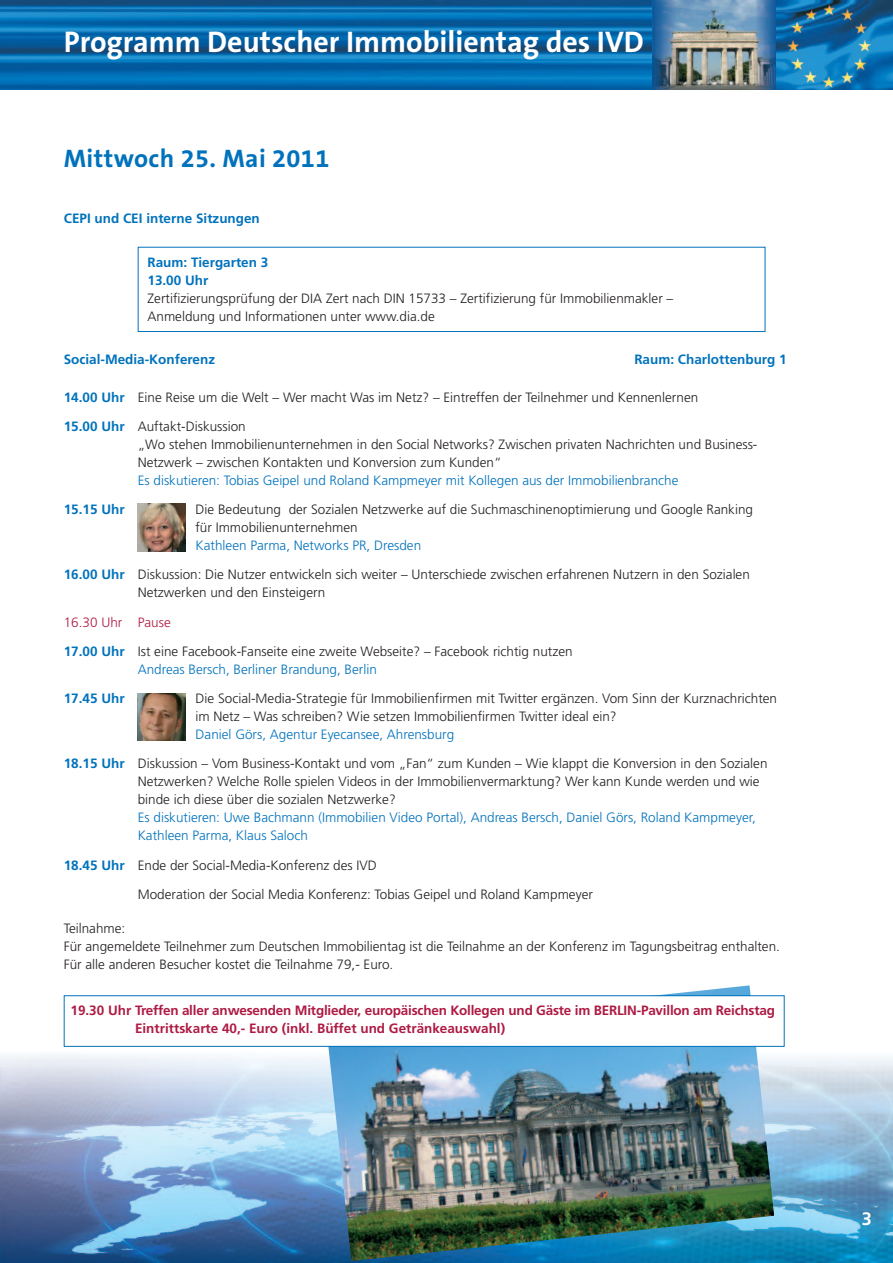
<style>
.page{position:relative;width:893px;height:1263px;background:#fff}
.page>*{position:absolute;margin:0;border:0;box-sizing:border-box;transform-origin:0 0}
.t1{font:700 30px "The Sans B7";color:#fff}
.t2{font:700 25.5px "The Sans B7";letter-spacing:.015em;color:#0072bc}
.t3{font:700 18px "Frutiger LT Std";color:#fff}
.t4{font:300 13.5px/18px "Frutiger LT Std";color:#231f20}
.t5{font:300 13.5px/18px "Frutiger LT Std";color:#0072bc}
.t6{font:700 13.5px/18px "Frutiger LT Std";letter-spacing:-.015em;color:#ae1a43}
.t7{font:700 13.5px/18px "Frutiger LT Std";color:#0072bc}
.s1{font-weight:700;color:#0072bc}
.s2{color:#0072bc}
.s3{color:#ae1a43}
</style>
<div class="page">
<img style="left:0;top:1055px;width:893px;height:208px">
<img style="left:0;top:0;width:893px;height:90px">
<img style="left:676px;top:0;width:100px;height:90px">
<img style="left:755px;top:0;width:20px;height:90px">
<img style="left:653px;top:0;width:23px;height:90px">
<img style="left:327px;top:985px;width:447px;height:276px">
<div style="left:138px;top:247px;width:627px;height:85px;border:1px solid #0072bc"></div>
<img style="left:138px;top:504px;width:47px;height:48px">
<img style="left:138px;top:693px;width:47px;height:48px">
<div style="left:65px;top:996px;width:719px;height:50px;background:#fff"></div>
<div style="left:64px;top:995px;width:721px;height:52px;border:1px solid #0072bc"></div>
<h1 class="t1" style="left:64px;top:27px;width:582px">Programm Deutscher Immobilientag des IVD</h1>
<h2 class="t2" style="left:64px;top:145px;width:267px">Mittwoch 25. Mai 2011</h2>
<p class="t7" style="left:64px;top:210px;width:198px">CEPI und CEI interne Sitzungen</p>
<p class="t7" style="left:148px;top:254px;width:122px">Raum: Tiergarten 3<br>13.00 Uhr</p>
<p class="t4" style="left:148px;top:290px;width:527px">Zertifizierungsprüfung der DIA Zert nach DIN 15733 – Zertifizierung für Immobilienmakler –<br>Anmeldung und Informationen unter www.dia.de</p>
<p class="t7" style="left:64px;top:352px;width:153px">Social-Media-Konferenz</p>
<p class="t7" style="left:634px;top:352px;width:154px">Raum: Charlottenburg 1</p>
<p class="t4" style="left:64px;top:383px;width:636px;line-height:29.2px"><span class="s1">14.00 Uhr</span> Eine Reise um die Welt – Wer macht Was im Netz? – Eintreffen der Teilnehmer und Kennenlernen<br><span class="s1">15.00 Uhr</span> Auftakt-Diskussion</p>
<p class="t4" style="left:138px;top:436px;width:621px">„Wo stehen Immobilienunternehmen in den Social Networks? Zwischen privaten Nachrichten und Business-<br>Netzwerk – zwischen Kontakten und Konversion zum Kunden“</p>
<p class="t5" style="left:138px;top:472px;width:542px">Es diskutieren: Tobias Geipel und Roland Kampmeyer mit Kollegen aus der Immobilienbranche</p>
<p class="t7" style="left:64px;top:501px;width:62px">15.15 Uhr</p>
<p class="t4" style="left:195px;top:501px;width:559px">Die Bedeutung der Sozialen Netzwerke auf die Suchmaschinenoptimierung und Google Ranking für Immobilienunternehmen</p>
<p class="t4" style="left:64px;top:532px;width:688px;line-height:29.2px;text-indent:132px"><span class="s2">Kathleen Parma, Networks PR, Dresden<br></span><span class="s1">16.00 Uhr</span> Diskussion: Die Nutzer entwickeln sich weiter – Unterschiede zwischen erfahrenen Nutzern in den Sozialen</p>
<p class="t4" style="left:138px;top:585px;width:189px">Netzwerken und den Einsteigern</p>
<p class="t4" style="left:64px;top:608px;width:510px;line-height:29.2px"><span class="s3">16.30 Uhr Pause<br></span><span class="s1">17.00 Uhr</span> Ist eine Facebook-Fanseite eine zweite Webseite? – Facebook richtig nutzen</p>
<p class="t5" style="left:138px;top:661px;width:241px">Andreas Bersch, Berliner Brandung, Berlin</p>
<p class="t7" style="left:64px;top:690px;width:62px">17.45 Uhr</p>
<p class="t4" style="left:195px;top:690px;width:583px">Die Social-Media-Strategie für Immobilienfirmen mit Twitter ergänzen. Vom Sinn der Kurznachrichten im Netz – Was schreiben? Wie setzen Immobilienfirmen Twitter ideal ein?</p>
<p class="t4" style="left:64px;top:721px;width:705px;line-height:29.2px;text-indent:132px"><span class="s2">Daniel Görs, Agentur Eyecansee, Ahrensburg<br></span><span class="s1">18.15 Uhr</span> Diskussion – Vom Business-Kontakt und vom „Fan“ zum Kunden – Wie klappt die Konversion in den Sozialen</p>
<p class="t4" style="left:138px;top:774px;width:623px">Netzwerken? Welche Rolle spielen Videos in der Immobilienvermarktung? Wer kann Kunde werden und wie binde ich diese über die sozialen Netzwerke?</p>
<p class="t5" style="left:138px;top:810px;width:620px">Es diskutieren: Uwe Bachmann (Immobilien Video Portal), Andreas Bersch, Daniel Görs, Roland Kampmeyer,<br>Kathleen Parma, Klaus Saloch</p>
<p class="t4" style="left:138px;top:851px;width:457px;line-height:29.2px;text-indent:-74px"><span class="s1">18.45 Uhr</span> Ende der Social-Media-Konferenz des IVD<br>Moderation der Social Media Konferenz: Tobias Geipel und Roland Kampmeyer</p>
<p class="t4" style="left:64px;top:920px;width:718px">Teilnahme:<br>Für angemeldete Teilnehmer zum Deutschen Immobilientag ist die Teilnahme an der Konferenz im Tagungsbeitrag enthalten.<br>Für alle anderen Besucher kostet die Teilnahme 79,- Euro.</p>
<p class="t6" style="left:135px;top:1002px;width:641px;text-indent:-65px">19.30 Uhr Treffen aller anwesenden Mitglieder, europäischen Kollegen und Gäste im BERLIN-Pavillon am Reichstag<br>Eintrittskarte 40,- Euro (inkl. Büffet und Getränkeauswahl)</p>
<h3 class="t3" style="left:862px;top:1212px;width:12px">3</h3>
</div>
